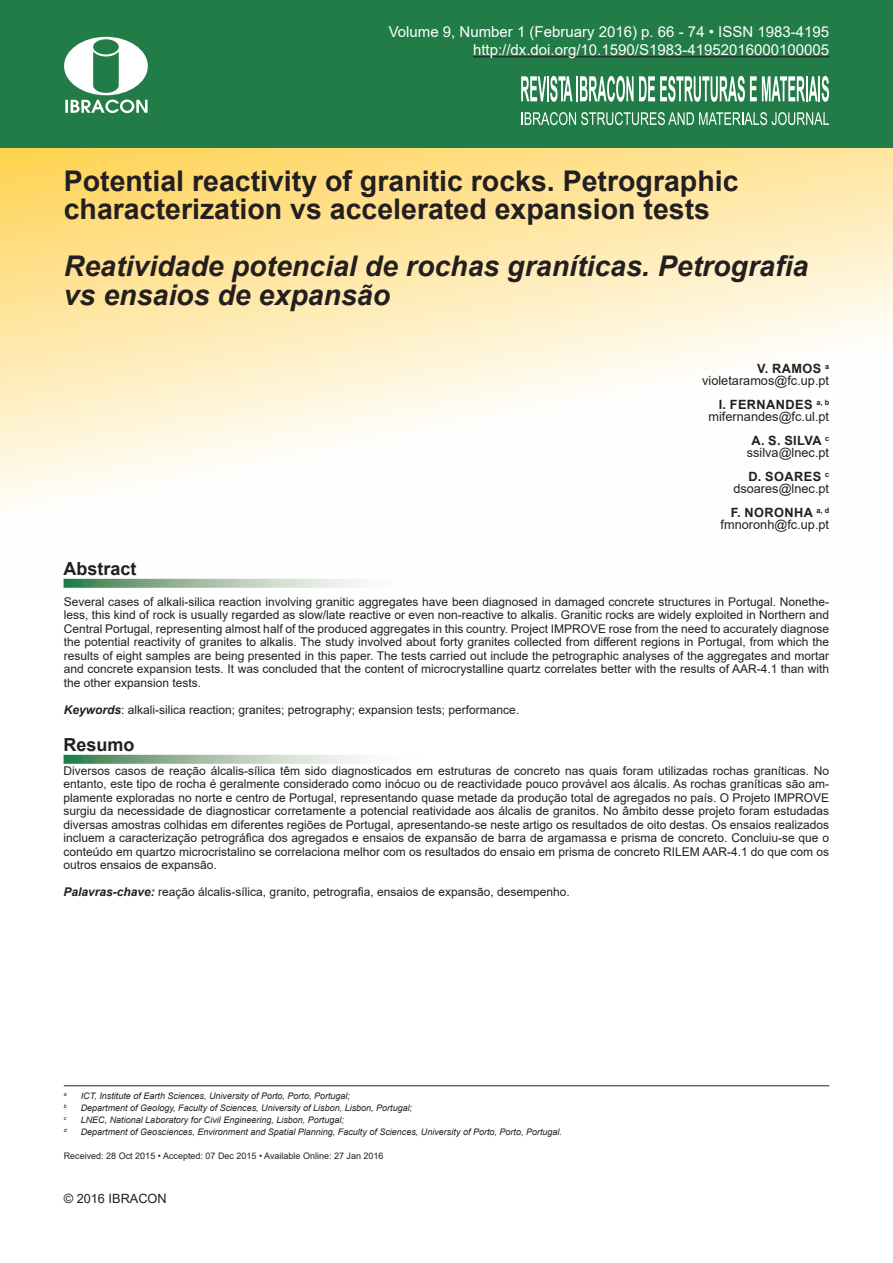
<style>
.page{position:relative;width:893px;height:1263px;background:#fff}
.page>*{position:absolute;margin:0;border:0;box-sizing:border-box;transform-origin:0 0}
.t1{font:700 28.5px/28.5px "Arial";color:#231f20}
.t2{font:italic 700 28.5px/28.5px "Arial";color:#231f20}
.t3{font:700 18px "Arial";color:#231f20}
.t4{font:15px/18px "Arial";color:#fff;text-align:right}
.t5{font:12.75px/12px "Arial";color:#231f20;text-align:right}
.t6{font:12px/13.5px "Arial";color:#231f20;text-align:justify}
.t7{font:italic 9px "Arial";color:#231f20}
.t8{font:9px "Arial";color:#231f20}
.t9{font:italic 5.25px "Arial";color:#231f20}
.s1{font-weight:700}
.s2{font-weight:700;font-style:italic}
</style>
<div class="page">
<svg style="left:0;top:148px;width:893px;height:440px"></svg>
<div style="left:0;top:0;width:893px;height:148px;background:#217c47"></div>
<svg style="left:64px;top:37px;width:84px;height:76px"></svg>
<svg style="left:521px;top:76px;width:51px;height:26px"></svg>
<hr style="left:576px;top:76px;width:2px;height:25px;background:#fff">
<svg style="left:580px;top:76px;width:249px;height:26px"></svg>
<svg style="left:521px;top:112px;width:308px;height:13px"></svg>
<hr style="left:64px;top:1085px;width:765px;height:1px;background:#231f20">
<svg style="left:64px;top:579px;width:372px;height:9px"></svg>
<svg style="left:64px;top:755px;width:299px;height:9px;background:#a4c0a9"></svg>
<hr style="left:473px;top:56px;width:356px;height:1px;background:#231f20">
<p class="t4" style="left:389px;top:23px;width:442px">Volume 9, Number 1 (February 2016) p. 66 - 74 • ISSN 1983-4195 http://dx.doi.org/10.1590/S1983-41952016000100005</p>
<h1 class="t1" style="left:64px;top:167px;width:676px">Potential reactivity of granitic rocks. Petrographic characterization vs accelerated expansion tests</h1>
<h1 class="t2" style="left:64px;top:253px;width:746px">Reatividade potencial de rochas graníticas. Petrografia vs ensaios de expansão</h1>
<h2 class="t3" style="left:64px;top:555px;width:75px">Abstract</h2>
<p class="t5" style="left:702px;top:363px;width:129px"><span class="s1">V. RAMOS</span> <sup>a </sup>violetaramos@fc.up.pt</p>
<p class="t5" style="left:708px;top:399px;width:122px"><span class="s1">I. FERNANDES</span> <sup>a,</sup> <sup>b </sup>mifernandes@fc.ul.pt</p>
<p class="t5" style="left:747px;top:435px;width:84px;text-align:center"><span class="s1">A. S. SILVA</span> <sup>c </sup>ssilva@lnec.pt</p>
<p class="t5" style="left:733px;top:471px;width:97px"><span class="s1">D. SOARES</span> <sup>c </sup>dsoares@lnec.pt</p>
<p class="t5" style="left:721px;top:507px;width:110px"><span class="s1">F. NORONHA</span> <sup>a,</sup> <sup>d </sup>fmnoronh@fc.up.pt</p>
<p class="t6" style="left:64px;top:595px;width:767px">Several cases of alkali-silica reaction involving granitic aggregates have been diagnosed in damaged concrete structures in Portugal. Nonethe&shy;less, this kind of rock is usually regarded as slow/late reactive or even non-reactive to alkalis. Granitic rocks are widely exploited in Northern and Central Portugal, representing almost half of the produced aggregates in this country. Project IMPROVE rose from the need to accurately diagnose the potential reactivity of granites to alkalis. The study involved about forty granites collected from different regions in Portugal, from which the results of eight samples are being presented in this paper. The tests carried out include the petrographic analyses of the aggregates and mortar and concrete expansion tests. It was concluded that the content of microcrystalline quartz correlates better with the results of AAR-4.1 than with the other expansion tests.</p>
<p class="t6" style="left:64px;top:703px;width:457px"><span class="s2">Keywords</span>: alkali-silica reaction; granites; petrography; expansion tests; performance.</p>
<h2 class="t3" style="left:64px;top:731px;width:73px">Resumo</h2>
<p class="t6" style="left:64px;top:764px;width:767px">Diversos casos de reação álcalis-sílica têm sido diagnosticados em estruturas de concreto nas quais foram utilizadas rochas graníticas. No entanto, este tipo de rocha é geralmente considerado como inócuo ou de reactividade pouco provável aos álcalis. As rochas graníticas são am&shy;plamente exploradas no norte e centro de Portugal, representando quase metade da produção total de agregados no país. O Projeto IMPROVE surgiu da necessidade de diagnosticar corretamente a potencial reatividade aos álcalis de granitos. No âmbito desse projeto foram estudadas diversas amostras colhidas em diferentes regiões de Portugal, apresentando-se neste artigo os resultados de oito destas. Os ensaios realizados incluem a caracterização petrográfica dos agregados e ensaios de expansão de barra de argamassa e prisma de concreto. Concluiu-se que o conteúdo em quartzo microcristalino se correlaciona melhor com os resultados do ensaio em prisma de concreto RILEM AAR-4.1 do que com os outros ensaios de expansão.</p>
<p class="t6" style="left:64px;top:885px;width:508px"><span class="s2">Palavras-chave:</span> reação álcalis-sílica, granito, petrografia, ensaios de expansão, desempenho.</p>
<p class="t9" style="left:64px;top:1091px;width:4px">a</p>
<p class="t7" style="left:81px;top:1090px;width:271px">ICT, Institute of Earth Sciences, University of Porto, Porto, Portugal;</p>
<p class="t9" style="left:64px;top:1103px;width:4px">b</p>
<p class="t7" style="left:81px;top:1102px;width:333px">Department of Geology, Faculty of Sciences, University of Lisbon, Lisbon, Portugal;</p>
<p class="t9" style="left:64px;top:1115px;width:4px">c</p>
<p class="t7" style="left:81px;top:1114px;width:265px">LNEC, National Laboratory for Civil Engineering, Lisbon, Portugal;</p>
<p class="t9" style="left:64px;top:1127px;width:4px">d</p>
<p class="t7" style="left:81px;top:1126px;width:483px">Department of Geosciences, Environment and Spatial Planning, Faculty of Sciences, University of Porto, Porto, Portugal.</p>
<p class="t8" style="left:64px;top:1150px;width:321px">Received: 28 Oct 2015 • Accepted: 07 Dec 2015 • Available Online: 27 Jan 2016</p>
<p class="t5" style="left:64px;top:1192px;width:104px">© 2016 IBRACON</p>
</div>
